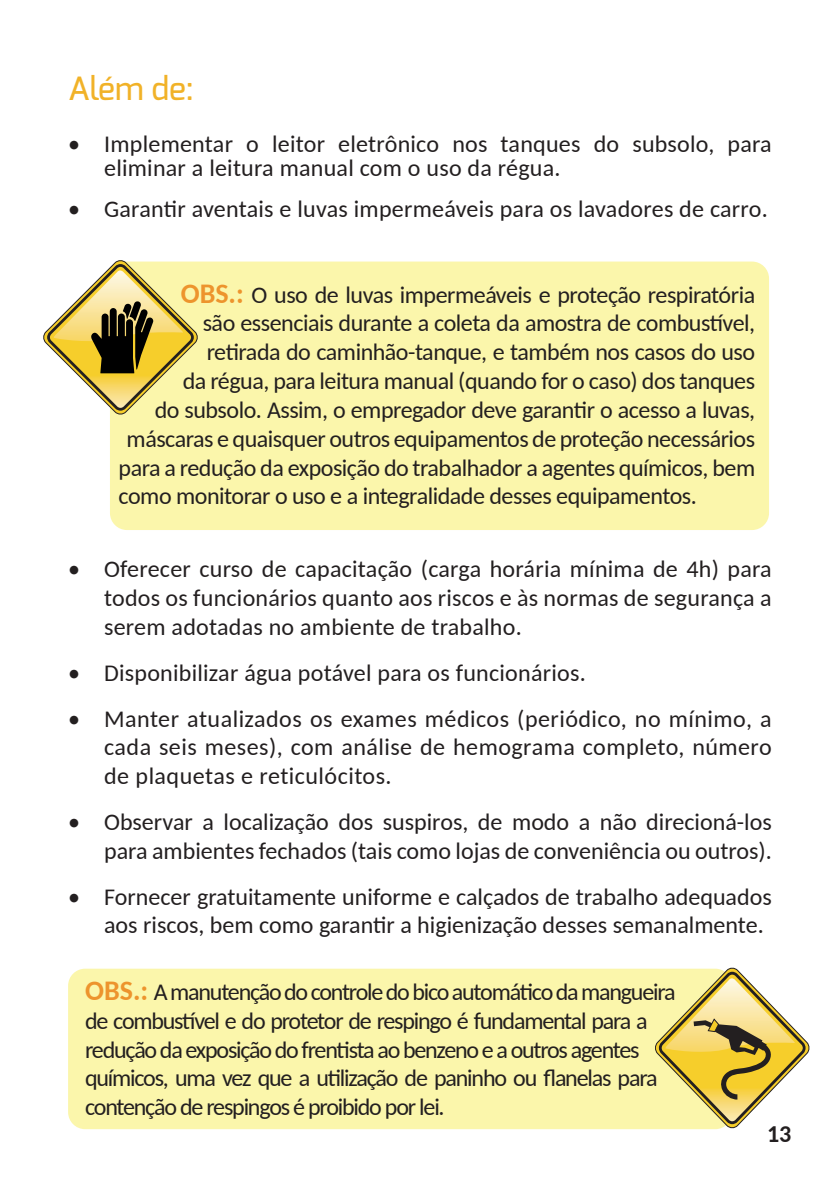
<style>
.page{position:relative;width:840px;height:1191px;background:#fff}
.page>*{position:absolute;margin:0;border:0;box-sizing:border-box;transform-origin:0 0}
.t1{font:500 32px "Exo";color:#f1b228}
.t2{font:24px/28.8px "Carlito";letter-spacing:-.02em;color:#231f20;text-align:justify}
.t3{font:24px/28.8px "Carlito";letter-spacing:-.05em;color:#231f20}
.t4{font:24px/28.8px "Carlito";color:#231f20;text-align:right}
.t5{font:24px/24px "Carlito";letter-spacing:.01em;color:#231f20}
.t6{font:700 24px "Carlito";color:#231f20}
.s1{font-weight:700;font-size:28px;color:#ed942d}
</style>
<div class="page">
<div style="left:110px;top:261px;width:658px;height:269px;background:#fbf6ab;border-radius:17px"></div>
<svg style="left:43px;top:260px;width:155px;height:155px"></svg>
<div style="left:68px;top:968px;width:663px;height:161px;background:#fbf6ab;border-radius:17px"></div>
<svg style="left:654px;top:967px;width:155px;height:163px"></svg>
<p class="t1" style="left:68px;top:68px;width:127px">Além de:</p>
<p class="t5" style="left:104px;top:130px;width:668px;text-indent:-36px">• Implementar o leitor eletrônico nos tanques do subsolo, para eliminar a leitura manual com o uso da régua.</p>
<p class="t5" style="left:68px;top:195px;width:700px">• Garantir aventais e luvas impermeáveis para os lavadores de carro.</p>
<p class="t2" style="left:181px;top:279px;width:575px"><span class="s1">OBS.:</span> O uso de luvas impermeáveis e proteção respiratória</p>
<p class="t2" style="left:203px;top:308px;width:553px">são essenciais durante a coleta da amostra de combustível,</p>
<p class="t2" style="left:207px;top:337px;width:549px">retirada do caminhão-tanque, e também nos casos do uso</p>
<p class="t2" style="left:183px;top:365px;width:573px">da régua, para leitura manual (quando for o caso) dos tanques</p>
<p class="t2" style="left:155px;top:394px;width:601px">do subsolo. Assim, o empregador deve garantir o acesso a luvas,</p>
<p class="t2" style="left:127px;top:423px;width:629px">máscaras e quaisquer outros equipamentos de proteção necessários</p>
<p class="t2" style="left:119px;top:452px;width:637px">para a redução da exposição do trabalhador a agentes químicos, bem</p>
<p class="t2" style="left:119px;top:481px;width:579px">como monitorar o uso e a integralidade desses equipamentos.</p>
<p class="t2" style="left:104px;top:554px;width:668px;text-indent:-36px">• Oferecer curso de capacitação (carga horária mínima de 4h) para todos os funcionários quanto aos riscos e às normas de segurança a serem adotadas no ambiente de trabalho.</p>
<p class="t5" style="left:68px;top:659px;width:519px">• Disponibilizar água potável para os funcionários.</p>
<p class="t2" style="left:104px;top:703px;width:668px;text-indent:-36px">• Manter atualizados os exames médicos (periódico, no mínimo, a cada seis meses), com análise de hemograma completo, número de plaquetas e reticulócitos.</p>
<p class="t4" style="left:68px;top:806px;width:704px">• Observar a localização dos suspiros, de modo a não direcioná-los para ambientes fechados (tais como lojas de conveniência ou outros).</p>
<p class="t4" style="left:104px;top:881px;width:668px;text-align:left;text-indent:-36px">• Fornecer gratuitamente uniforme e calçados de trabalho adequados aos riscos, bem como garantir a higienização desses semanalmente.</p>
<p class="t3" style="left:85px;top:976px;width:591px"><span class="s1">OBS.:</span> A manutenção do controle do bico automático da mangueira de combustível e do protetor de respingo é fundamental para a redução da exposição do frentista ao benzeno e a outros agentes químicos, uma vez que a utilização de paninho ou flanelas para contenção de respingos é proibido por lei.</p>
<p class="t6" style="left:766px;top:1117px;width:26px">13</p>
</div>
